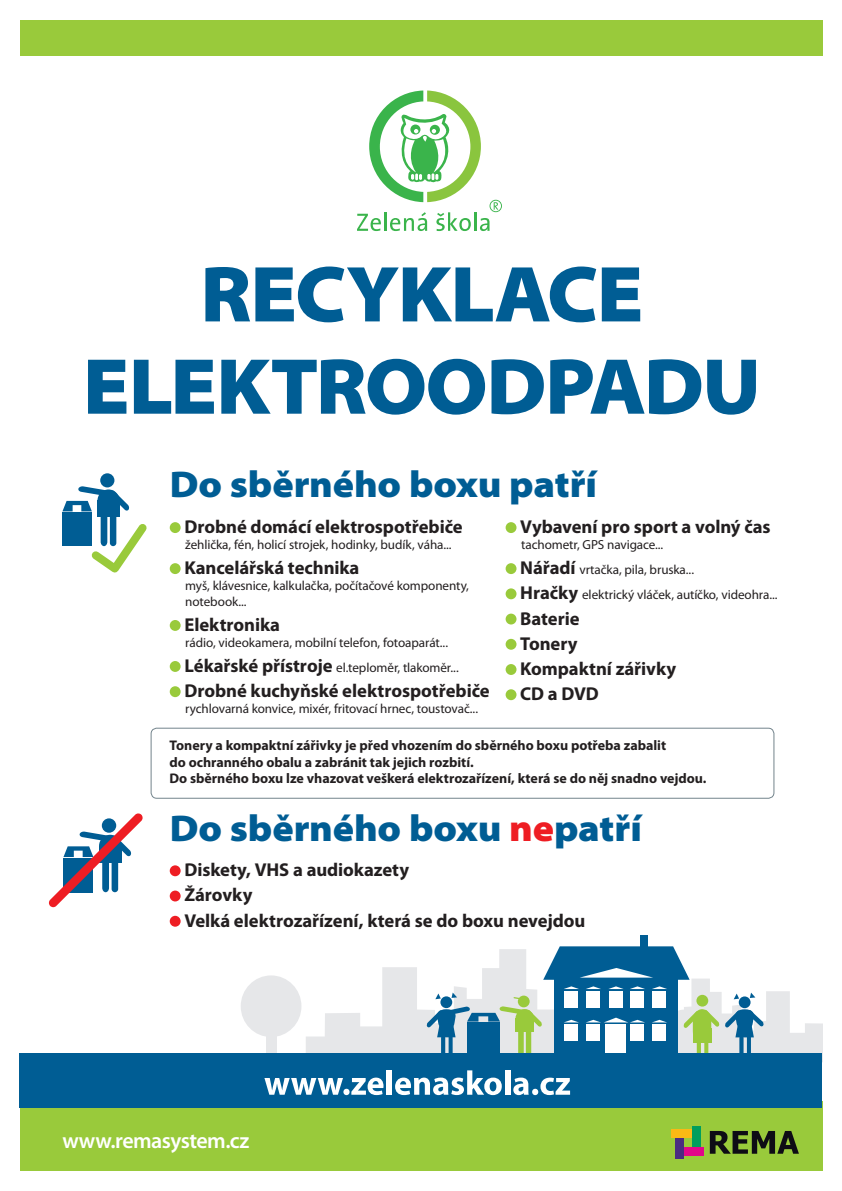
<style>
.page{position:relative;width:842px;height:1191px;background:#fff}
.page>*{position:absolute;margin:0;border:0;box-sizing:border-box;transform-origin:0 0}
.t1{font:900 semi-expanded 80px/92.2px "Myriad Pro";letter-spacing:-.025em;color:#005d94;text-align:center}
.t2{font:900 semi-expanded 37.3px "Myriad Pro";letter-spacing:-.005em;color:#005d94}
.t3{font:600 22px "Myriad Pro";letter-spacing:-.025em;color:#fff}
.t4{font:700 18.6px/25.2px "Myriad Pro";letter-spacing:-.005em;color:#231f20}
.t5{font:700 14px/16.8px "Myriad Pro";letter-spacing:-.005em;color:#231f20}
.t6{font:13.2px/25.2px "Myriad Pro";letter-spacing:-.005em;color:#231f20}
.s1{font-weight:700;font-size:18.6px}
.s2{color:#ee1d23}
</style>
<div class="page">
<div style="left:20px;top:1101px;width:802px;height:70px;background:#99ca3b"></div>
<div style="left:21px;top:20px;width:802px;height:35px;background:#99ca3b"></div>
<div style="left:170px;top:522px;width:11px;height:11px;background:#99ca3b;border-radius:50%"></div>
<div style="left:170px;top:563px;width:11px;height:11px;background:#99ca3b;border-radius:50%"></div>
<div style="left:170px;top:620px;width:11px;height:11px;background:#99ca3b;border-radius:50%"></div>
<div style="left:170px;top:661px;width:11px;height:11px;background:#99ca3b;border-radius:50%"></div>
<div style="left:170px;top:686px;width:11px;height:11px;background:#99ca3b;border-radius:50%"></div>
<div style="left:506px;top:522px;width:10px;height:11px;background:#99ca3b;border-radius:50%"></div>
<div style="left:506px;top:563px;width:10px;height:11px;background:#99ca3b;border-radius:50%"></div>
<div style="left:506px;top:588px;width:10px;height:11px;background:#99ca3b;border-radius:50%"></div>
<div style="left:506px;top:613px;width:10px;height:11px;background:#99ca3b;border-radius:50%"></div>
<div style="left:506px;top:639px;width:10px;height:10px;background:#99ca3b;border-radius:50%"></div>
<div style="left:506px;top:664px;width:10px;height:11px;background:#99ca3b;border-radius:50%"></div>
<div style="left:506px;top:689px;width:10px;height:11px;background:#99ca3b;border-radius:50%"></div>
<svg style="left:241px;top:967px;width:185px;height:86px;fill:#e6e7e9"></svg>
<div style="left:640px;top:935px;width:8px;height:16px;background:#005d94"></div>
<svg style="left:426px;top:946px;width:396px;height:107px"></svg>
<div style="left:696px;top:994px;width:12px;height:12px;background:#99ca3b;border-radius:50%"></div>
<div style="left:693px;top:1028px;width:18px;height:14px;background:#99ca3b"></div>
<div style="left:20px;top:1053px;width:802px;height:54px;background:#005d94"></div>
<svg style="left:264px;top:1078px;width:79px;height:16px"></svg>
<div style="left:343px;top:1088px;width:7px;height:7px;background:#fff;border-radius:50%"></div>
<svg style="left:351px;top:1077px;width:32px;height:18px"></svg>
<div style="left:387px;top:1070px;width:5px;height:24px;background:#fff"></div>
<svg style="left:395px;top:1070px;width:107px;height:25px"></svg>
<div style="left:505px;top:1070px;width:5px;height:24px;background:#fff"></div>
<svg style="left:513px;top:1077px;width:16px;height:18px"></svg>
<div style="left:532px;top:1088px;width:6px;height:7px;background:#fff;border-radius:50%"></div>
<svg style="left:540px;top:1077px;width:30px;height:18px"></svg>
<div style="left:170px;top:865px;width:11px;height:11px;background:#ee1d23;border-radius:50%"></div>
<div style="left:170px;top:890px;width:11px;height:11px;background:#ee1d23;border-radius:50%"></div>
<div style="left:170px;top:915px;width:11px;height:11px;background:#ee1d23;border-radius:50%"></div>
<div style="left:100px;top:473px;width:14px;height:14px;background:#005d94;border-radius:50%"></div>
<svg style="left:48px;top:813px;width:95px;height:94px"></svg>
<div style="left:151px;top:727px;width:623px;height:71px;border:1px solid #73848c;border-radius:6px"></div>
<svg style="left:710px;top:1131px;width:89px;height:22px"></svg>
<div style="left:672px;top:1129px;width:20px;height:8px;background:#fbb915"></div>
<div style="left:683px;top:1146px;width:21px;height:9px;background:#e20789"></div>
<div style="left:675px;top:1137px;width:8px;height:21px;background:#4a2d80"></div>
<div style="left:692px;top:1126px;width:9px;height:20px;background:#009e5d"></div>
<svg style="left:62px;top:486px;width:85px;height:87px"></svg>
<svg style="left:357px;top:90px;width:145px;height:141px"></svg>
<h1 class="t1" style="left:83px;top:245px;width:679px">RECYKLACE<br>ELEKTROODPADU</h1>
<h2 class="t2" style="left:170px;top:459px;width:429px">Do sběrného boxu patří</h2>
<h3 class="t4" style="left:184px;top:513px;width:280px">Drobné domácí elektrospotřebiče</h3>
<p class="t6" style="left:185px;top:531px;width:268px">žehlička, fén, holicí strojek, hodinky, budík, váha...</p>
<h3 class="t4" style="left:184px;top:554px;width:177px">Kancelářská technika</h3>
<p class="t6" style="left:185px;top:577px;width:285px;line-height:15.8px">myš, klávesnice, kalkulačka, počítačové komponenty, notebook...</p>
<h3 class="t4" style="left:184px;top:611px;width:97px">Elektronika</h3>
<p class="t6" style="left:184px;top:629px;width:276px">rádio, videokamera, mobilní telefon, fotoaparát...<br><span class="s1">Lékařské přístroje</span> el.teploměr, tlakoměr...</p>
<h3 class="t4" style="left:184px;top:677px;width:307px">Drobné kuchyňské elektrospotřebiče</h3>
<p class="t6" style="left:185px;top:695px;width:294px">rychlovarná konvice, mixér, fritovací hrnec, toustovač...</p>
<h3 class="t4" style="left:520px;top:513px;width:252px">Vybavení pro sport a volný čas</h3>
<p class="t6" style="left:520px;top:531px;width:259px">tachometr, GPS navigace...<br><span class="s1">Nářadí</span> vrtačka, pila, bruska...<br><span class="s1">Hračky</span> elektrický vláček, autíčko, videohra...</p>
<h3 class="t4" style="left:520px;top:605px;width:158px">Baterie<br>Tonery<br>Kompaktní zářivky<br>CD a DVD</h3>
<p class="t5" style="left:170px;top:736px;width:538px">Tonery a kompaktní zářivky je před vhozením do sběrného boxu potřeba zabalit<br>do ochranného obalu a zabránit tak jejich rozbití.<br>Do sběrného boxu lze vhazovat veškerá elektrozařízení, která se do něj snadno vejdou.</p>
<h2 class="t2" style="left:170px;top:803px;width:474px">Do sběrného boxu <span class="s2">ne</span>patří</h2>
<h3 class="t4" style="left:184px;top:856px;width:402px">Diskety, VHS a audiokazety<br>Žárovky<br>Velká elektrozařízení, která se do boxu nevejdou</h3>
<h3 class="t3" style="left:62px;top:1126px;width:189px">www.remasystem.cz</h3>
</div>
